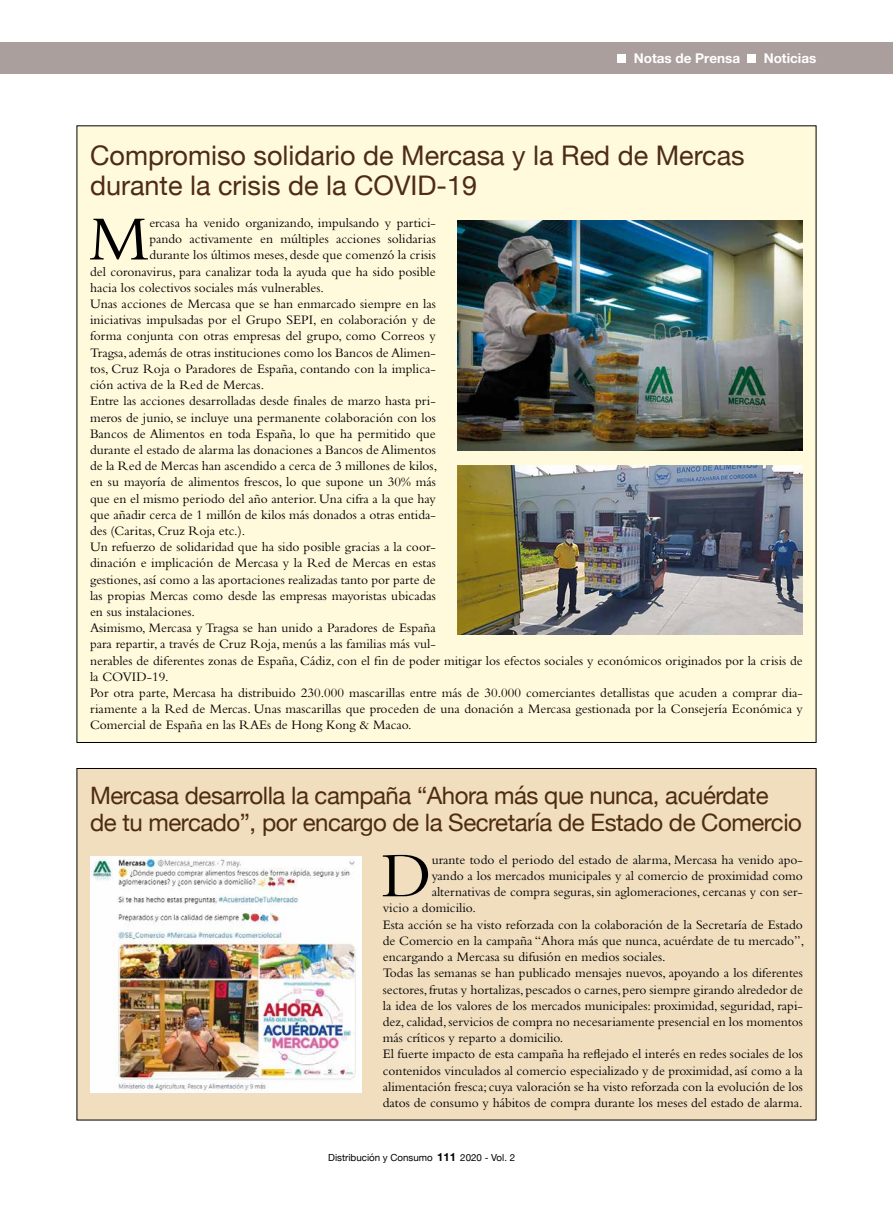
<style>
.page{position:relative;width:893px;height:1212px;background:#fff}
.page>*{position:absolute;margin:0;border:0;box-sizing:border-box;transform-origin:0 0}
.t1{font:65.55px "Bembo";color:#000}
.t2{font:27px/30px "Helvetica Neue";color:#4e2b13}
.t3{font:24px/27px "Helvetica Neue";letter-spacing:-.02em;color:#4e2b13}
.t4{font:13.5px "Bembo";color:#000}
.t5{font:700 13.5px "Helvetica Neue LT Std";color:#fff}
.t6{font:9.75px "Helvetica Neue";color:#000}
.s1{font-family:"Helvetica Neue LT Std";font-weight:700;font-size:11.25px}
</style>
<div class="page">
<div style="left:0;top:43px;width:893px;height:31px;background:#aa9f9d"></div>
<div style="left:618px;top:54px;width:8px;height:9px;background:#fff"></div>
<div style="left:748px;top:54px;width:8px;height:9px;background:#fff"></div>
<div style="left:77px;top:126px;width:739px;height:616px;background:#fffadc"></div>
<div style="left:77px;top:768px;width:739px;height:352px;background:#f0debf"></div>
<img style="left:457px;top:220px;width:346px;height:231px">
<img style="left:457px;top:465px;width:346px;height:169px">
<img style="left:90px;top:857px;width:272px;height:235px">
<p class="t5" style="left:634px;top:50px;width:108px">Notas de Prensa</p>
<p class="t5" style="left:764px;top:50px;width:54px">Noticias</p>
<h2 class="t2" style="left:90px;top:142px;width:656px">Compromiso solidario de Mercasa y la Red de Mercas durante la crisis de la COVID-19</h2>
<h1 class="t1" style="left:89px;top:201px;width:62px">M</h1>
<p class="t4" style="left:149px;top:215px;width:288px">ercasa ha venido organizando, impulsando y partici-</p>
<p class="t4" style="left:149px;top:231px;width:288px">pando activamente en múltiples acciones solidarias</p>
<p class="t4" style="left:149px;top:247px;width:288px">durante los últimos meses, desde que comenzó la crisis</p>
<p class="t4" style="left:90px;top:264px;width:347px">del coronavirus, para canalizar toda la ayuda que ha sido posible</p>
<p class="t4" style="left:90px;top:280px;width:235px">hacia los colectivos sociales más vulnerables.</p>
<p class="t4" style="left:90px;top:296px;width:347px">Unas acciones de Mercasa que se han enmarcado siempre en las</p>
<p class="t4" style="left:90px;top:312px;width:347px">iniciativas impulsadas por el Grupo SEPI, en colaboración y de</p>
<p class="t4" style="left:90px;top:328px;width:347px">forma conjunta con otras empresas del grupo, como Correos y</p>
<p class="t4" style="left:90px;top:345px;width:347px">Tragsa, además de otras instituciones como los Bancos de Alimen-</p>
<p class="t4" style="left:90px;top:361px;width:347px">tos, Cruz Roja o Paradores de España, contando con la implica-</p>
<p class="t4" style="left:90px;top:377px;width:176px">ción activa de la Red de Mercas.</p>
<p class="t4" style="left:90px;top:393px;width:347px">Entre las acciones desarrolladas desde finales de marzo hasta pri-</p>
<p class="t4" style="left:90px;top:409px;width:347px">meros de junio, se incluye una permanente colaboración con los</p>
<p class="t4" style="left:90px;top:426px;width:347px">Bancos de Alimentos en toda España, lo que ha permitido que</p>
<p class="t4" style="left:90px;top:442px;width:347px">durante el estado de alarma las donaciones a Bancos de Alimentos</p>
<p class="t4" style="left:90px;top:458px;width:349px">de la Red de Mercas han ascendido a cerca de 3 millones de kilos,</p>
<p class="t4" style="left:90px;top:474px;width:347px">en su mayoría de alimentos frescos, lo que supone un 30% más</p>
<p class="t4" style="left:90px;top:490px;width:347px">que en el mismo periodo del año anterior. Una cifra a la que hay</p>
<p class="t4" style="left:90px;top:507px;width:347px">que añadir cerca de 1 millón de kilos más donados a otras entida-</p>
<p class="t4" style="left:90px;top:523px;width:157px">des (Caritas, Cruz Roja etc.).</p>
<p class="t4" style="left:90px;top:539px;width:347px">Un refuerzo de solidaridad que ha sido posible gracias a la coor-</p>
<p class="t4" style="left:90px;top:555px;width:347px">dinación e implicación de Mercasa y la Red de Mercas en estas</p>
<p class="t4" style="left:90px;top:571px;width:347px">gestiones, así como a las aportaciones realizadas tanto por parte de</p>
<p class="t4" style="left:90px;top:588px;width:347px">las propias Mercas como desde las empresas mayoristas ubicadas</p>
<p class="t4" style="left:90px;top:604px;width:106px">en sus instalaciones.</p>
<p class="t4" style="left:90px;top:620px;width:347px">Asimismo, Mercasa y Tragsa se han unido a Paradores de España</p>
<p class="t4" style="left:90px;top:636px;width:347px">para repartir, a través de Cruz Roja, menús a las familias más vul-</p>
<p class="t4" style="left:90px;top:652px;width:714px">nerables de diferentes zonas de España, Cádiz, con el fin de poder mitigar los efectos sociales y económicos originados por la crisis de</p>
<p class="t4" style="left:90px;top:669px;width:80px">la COVID-19.</p>
<p class="t4" style="left:90px;top:685px;width:714px">Por otra parte, Mercasa ha distribuido 230.000 mascarillas entre más de 30.000 comerciantes detallistas que acuden a comprar dia-</p>
<p class="t4" style="left:90px;top:701px;width:714px">riamente a la Red de Mercas. Unas mascarillas que proceden de una donación a Mercasa gestionada por la Consejería Económica y</p>
<p class="t4" style="left:90px;top:717px;width:323px">Comercial de España en las RAEs de Hong Kong &amp; Macao.</p>
<h3 class="t3" style="left:90px;top:784px;width:713px">Mercasa desarrolla la campaña “Ahora más que nunca, acuérdate<br>de tu mercado”, por encargo de la Secretaría de Estado de Comercio</h3>
<h1 class="t1" style="left:382px;top:837px;width:51px">D</h1>
<p class="t4" style="left:432px;top:852px;width:373px">urante todo el periodo del estado de alarma, Mercasa ha venido apo-</p>
<p class="t4" style="left:432px;top:868px;width:373px">yando a los mercados municipales y al comercio de proximidad como</p>
<p class="t4" style="left:432px;top:884px;width:373px">alternativas de compra seguras, sin aglomeraciones, cercanas y con ser-</p>
<p class="t4" style="left:383px;top:900px;width:95px">vicio a domicilio.</p>
<p class="t4" style="left:383px;top:916px;width:422px">Esta acción se ha visto reforzada con la colaboración de la Secretaría de Estado</p>
<p class="t4" style="left:383px;top:933px;width:423px">de Comercio en la campaña “Ahora más que nunca, acuérdate de tu mercado”,</p>
<p class="t4" style="left:383px;top:949px;width:284px">encargando a Mercasa su difusión en medios sociales.</p>
<p class="t4" style="left:383px;top:965px;width:422px">Todas las semanas se han publicado mensajes nuevos, apoyando a los diferentes</p>
<p class="t4" style="left:383px;top:981px;width:422px">sectores, frutas y hortalizas, pescados o carnes, pero siempre girando alrededor de</p>
<p class="t4" style="left:383px;top:997px;width:422px">la idea de los valores de los mercados municipales: proximidad, seguridad, rapi-</p>
<p class="t4" style="left:383px;top:1014px;width:422px">dez, calidad, servicios de compra no necesariamente presencial en los momentos</p>
<p class="t4" style="left:383px;top:1030px;width:182px">más críticos y reparto a domicilio.</p>
<p class="t4" style="left:383px;top:1046px;width:422px">El fuerte impacto de esta campaña ha reflejado el interés en redes sociales de los</p>
<p class="t4" style="left:383px;top:1062px;width:422px">contenidos vinculados al comercio especializado y de proximidad, así como a la</p>
<p class="t4" style="left:383px;top:1078px;width:422px">alimentación fresca; cuya valoración se ha visto reforzada con la evolución de los</p>
<p class="t4" style="left:383px;top:1095px;width:421px">datos de consumo y hábitos de compra durante los meses del estado de alarma.</p>
<p class="t6" style="left:328px;top:1150px;width:188px">Distribución y Consumo <span class="s1">111</span> 2020 - Vol. 2</p>
</div>
